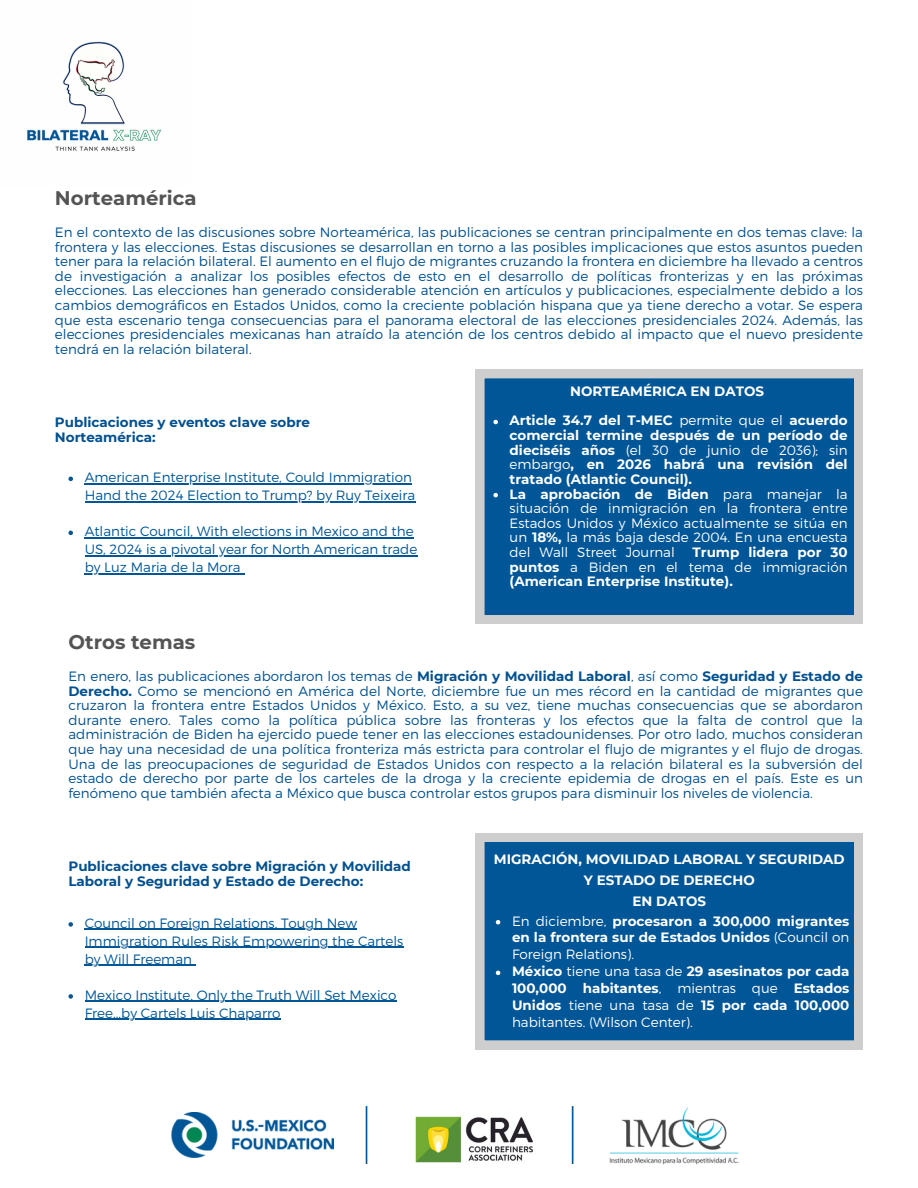
<style>
.page{position:relative;width:918px;height:1188px;background:#fff}
.page>*{position:absolute;margin:0;border:0;box-sizing:border-box;transform-origin:0 0}
.t1{font:700 19.65px "Montserrat";color:#545454}
.t2{font:300 13.5px/14.7px "Montserrat";color:#02508f;text-align:justify}
.t3{font:700 13.5px/14.5px "Montserrat";color:#fff;text-align:justify}
.t4{font:300 13.5px/18px "Montserrat";color:#005696}
.t5{font:300 13.5px/14.5px "Montserrat";color:#fff;text-align:justify}
.t6{font:700 13.5px/14.7px "Montserrat";color:#02508f}
.s1{font-weight:300}
.s2{font-weight:700}
</style>
<div class="page">
<img style="left:171px;top:1112px;width:163px;height:46px">
<img style="left:609px;top:1107px;width:130px;height:58px">
<hr style="left:366px;top:1106px;width:1px;height:58px;background:#005696">
<hr style="left:572px;top:1106px;width:1px;height:58px;background:#005696">
<img style="left:415px;top:1116px;width:118px;height:47px">
<img style="left:27px;top:41px;width:135px;height:110px">
<svg style="left:476px;top:369px;width:387px;height:255px;background:#17639c"></svg>
<svg style="left:493px;top:420px;width:5px;height:4px"></svg>
<svg style="left:493px;top:493px;width:5px;height:4px"></svg>
<svg style="left:476px;top:833px;width:387px;height:216px;background:#19649c"></svg>
<svg style="left:496px;top:920px;width:4px;height:4px"></svg>
<svg style="left:496px;top:971px;width:4px;height:4px"></svg>
<svg style="left:68px;top:477px;width:5px;height:4px"></svg>
<hr style="left:85px;top:483px;width:327px;height:1px;background:#005696">
<hr style="left:85px;top:501px;width:330px;height:1px;background:#005696">
<svg style="left:68px;top:531px;width:5px;height:4px"></svg>
<hr style="left:85px;top:537px;width:329px;height:1px;background:#005696">
<hr style="left:85px;top:555px;width:332px;height:1px;background:#005696">
<hr style="left:85px;top:573px;width:156px;height:1px;background:#005696">
<svg style="left:68px;top:922px;width:5px;height:5px"></svg>
<hr style="left:85px;top:929px;width:272px;height:1px;background:#005696">
<hr style="left:85px;top:947px;width:318px;height:1px;background:#005696">
<hr style="left:85px;top:965px;width:107px;height:1px;background:#005696">
<svg style="left:68px;top:994px;width:5px;height:5px"></svg>
<hr style="left:85px;top:1001px;width:312px;height:1px;background:#005696">
<hr style="left:85px;top:1019px;width:196px;height:1px;background:#005696">
<h3 class="t1" style="left:55px;top:186px;width:143px">Norteamérica</h3>
<h2 class="t2" style="left:55px;top:224px;width:810px">En el contexto de las discusiones sobre Norteamérica, las publicaciones se centran principalmente en dos temas clave: la frontera y las elecciones. Estas discusiones se desarrollan en torno a las posibles implicaciones que estos asuntos pueden tener para la relación bilateral. El aumento en el flujo de migrantes cruzando la frontera en diciembre ha llevado a centros de investigación a analizar los posibles efectos de esto en el desarrollo de políticas fronterizas y en las próximas elecciones. Las elecciones han generado considerable atención en artículos y publicaciones, especialmente debido a los cambios demográficos en Estados Unidos, como la creciente población hispana que ya tiene derecho a votar. Se espera que esta escenario tenga consecuencias para el panorama electoral de las elecciones presidenciales 2024. Además, las elecciones presidenciales mexicanas han atraído la atención de los centros debido al impacto que el nuevo presidente tendrá en la relación bilateral.</h2>
<p class="t6" style="left:55px;top:415px;width:257px">Publicaciones y eventos clave sobre<br>Norteamérica:</p>
<p class="t4" style="left:85px;top:468px;width:329px">American Enterprise Institute, Could Immigration</p>
<p class="t4" style="left:85px;top:486px;width:332px">Hand the 2024 Election to Trump? by Ruy Teixeira</p>
<p class="t4" style="left:85px;top:522px;width:331px">Atlantic Council, With elections in Mexico and the</p>
<p class="t4" style="left:85px;top:540px;width:334px">US, 2024 is a pivotal year for North American trade</p>
<p class="t4" style="left:85px;top:558px;width:158px">by Luz Maria de la Mora</p>
<p class="t3" style="left:570px;top:384px;width:195px">NORTEAMÉRICA EN DATOS</p>
<p class="t3" style="left:510px;top:413px;width:340px">Article 34.7 del T-MEC <span class="s1">permite que el</span> acuerdo comercial termine después de un período de dieciséis años <span class="s1">(el 30 de junio de 2036); sin embargo</span>, en 2026 habrá una revisión del tratado (Atlantic Council).</p>
<p class="t5" style="left:510px;top:486px;width:340px"><span class="s2">La aprobación de Biden</span> para manejar la situación de inmigración en la frontera entre Estados Unidos y México actualmente se sitúa en un <span class="s2">18%,</span> la más baja desde 2004. En una encuesta del Wall Street Journal</p>
<p class="t3" style="left:510px;top:545px;width:340px;text-indent:183px">Trump lidera por 30 puntos <span class="s1">a Biden en el tema de immigración </span>(American Enterprise Institute).</p>
<h1 class="t1" style="left:69px;top:630px;width:128px">Otros temas</h1>
<p class="t2" style="left:69px;top:668px;width:796px">En enero, las publicaciones abordaron los temas de <span class="s2">Migración y Movilidad Laboral</span>, así como <span class="s2">Seguridad y Estado de Derecho.</span> Como se mencionó en América del Norte, diciembre fue un mes récord en la cantidad de migrantes que cruzaron la frontera entre Estados Unidos y México. Esto, a su vez, tiene muchas consecuencias que se abordaron durante enero. Tales como la política pública sobre las fronteras y los efectos que la falta de control que la administración de Biden ha ejercido puede tener en las elecciones estadounidenses. Por otro lado, muchos consideran que hay una necesidad de una política fronteriza más estricta para controlar el flujo de migrantes y el flujo de drogas.<br>Una de las preocupaciones de seguridad de Estados Unidos con respecto a la relación bilateral es la subversión del estado de derecho por parte de los carteles de la droga y la creciente epidemia de drogas en el país. Este es un fenómeno que también afecta a México que busca controlar estos grupos para disminuir los niveles de violencia.</p>
<h3 class="t6" style="left:69px;top:859px;width:344px">Publicaciones clave sobre Migración y Movilidad<br>Laboral y Seguridad y Estado de Derecho:</h3>
<p class="t3" style="left:494px;top:848px;width:352px;line-height:21.3px;text-align:center">MIGRACIÓN, MOVILIDAD LABORAL Y SEGURIDAD<br>Y ESTADO DE DERECHO<br>EN DATOS</p>
<p class="t3" style="left:512px;top:912px;width:339px;line-height:16.8px;text-align:left"><span class="s1">En diciembre,</span> procesaron a 300,000 migrantes en la frontera sur de Estados Unidos <span class="s1">(Council on Foreign Relations).<br></span>México <span class="s1">tiene una tasa de</span> 29 asesinatos por cada 100,000 habitantes<span class="s1">, mientras que</span> Estados Unidos <span class="s1">tiene una tasa de</span> 15 por cada 100,000 <span class="s1">habitantes. (Wilson Center).</span></p>
<p class="t4" style="left:85px;top:913px;width:320px">Council on Foreign Relations, Tough New<br>Immigration Rules Risk Empowering the Cartels by Will Freeman</p>
<p class="t4" style="left:85px;top:985px;width:313px">Mexico Institute, Only the Truth Will Set Mexico<br>Free...by Cartels Luis Chaparro</p>
</div>
